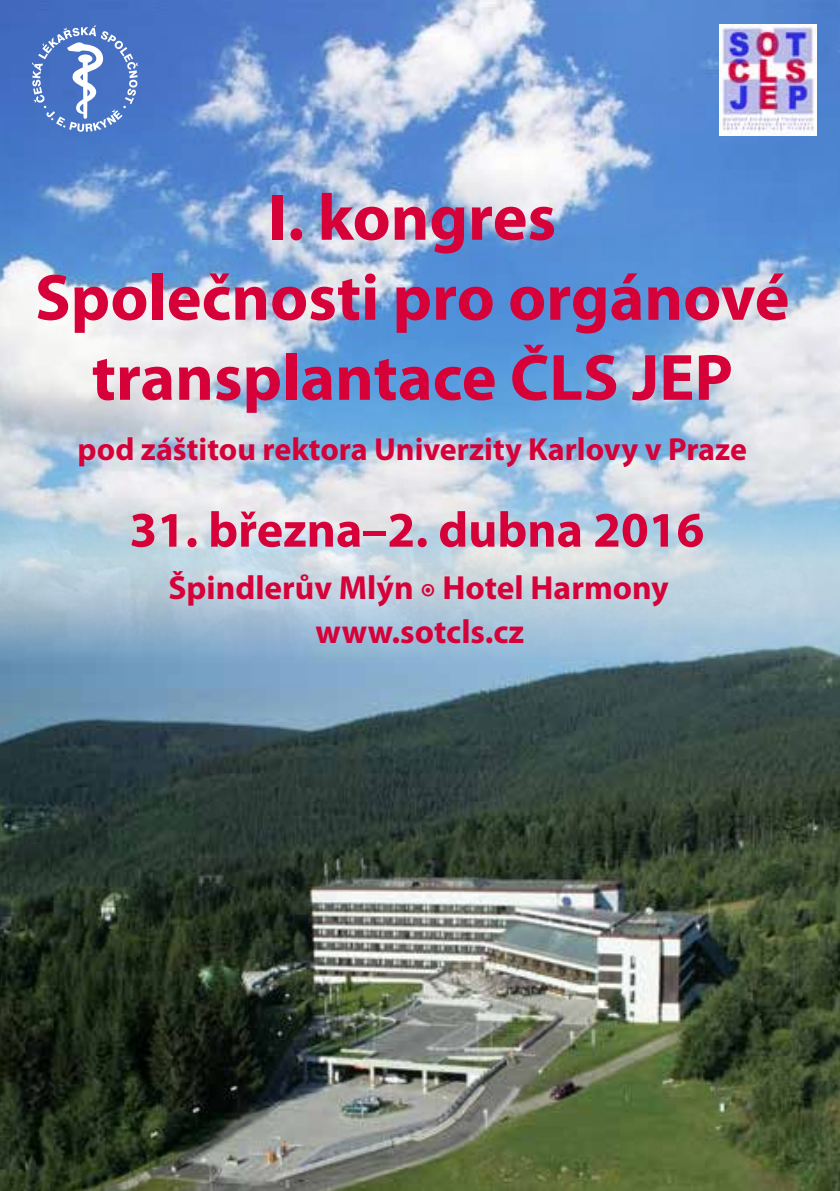
<style>
.page{position:relative;width:840px;height:1191px;background:#fff}
.page>*{position:absolute;margin:0;border:0;box-sizing:border-box;transform-origin:0 0}
.t1{font:700 66px/80px "Myriad Pro";color:#d60139;text-align:center}
.t2{font:700 50px "Myriad Pro";color:#d60139}
.t3{font:700 33.4px/44.2px "Myriad Pro";color:#d60139;text-align:center}
.t4{font:700 32px "Myriad Pro";color:#d60139}
.s1{font-family:"Minion Pro";font-weight:400}
</style>
<div class="page">
<img style="left:0;top:629px;width:839px;height:562px">
<img style="left:0;top:0;width:839px;height:629px">
<img style="left:718px;top:25px;width:98px;height:110px">
<svg style="left:32px;top:25px;width:106px;height:107px;background:#668acd"></svg>
<p class="t1" style="left:35px;top:175px;width:755px">I. kongres<br>Společnosti pro orgánové transplantace ČLS JEP</p>
<p class="t4" style="left:78px;top:428px;width:670px">pod záštitou rektora Univerzity Karlovy v Praze</p>
<p class="t2" style="left:129px;top:497px;width:576px">31. března–2. dubna 2016</p>
<p class="t3" style="left:168px;top:564px;width:501px">Špindlerův Mlýn <span class="s1">◉</span> Hotel Harmony www.sotcls.cz</p>
</div>
